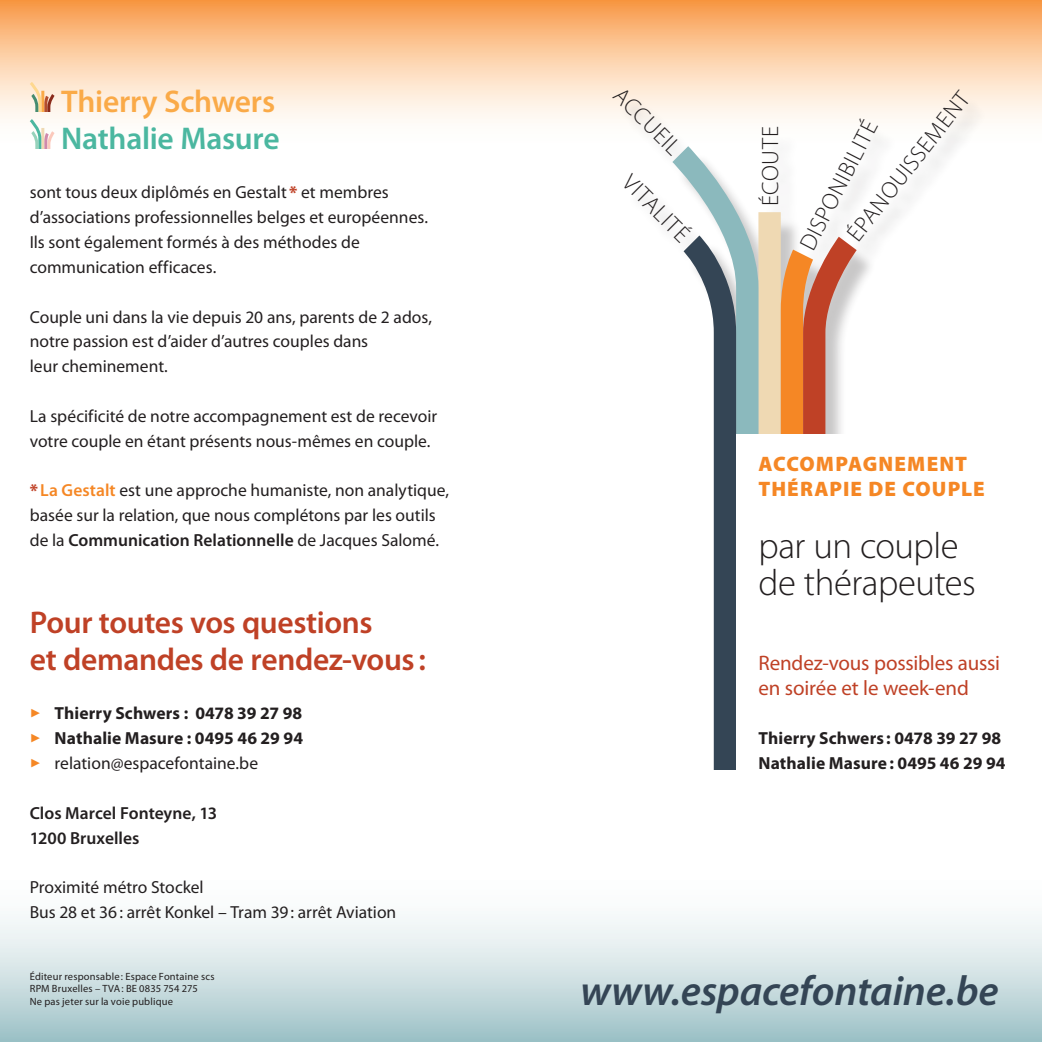
<style>
.page{position:relative;width:1042px;height:1042px;background:#fff}
.page>*{position:absolute;margin:0;border:0;box-sizing:border-box;transform-origin:0 0}
.Article_Solution{font:italic 600 42px "Myriad Pro";letter-spacing:-.005em;color:#344555}
.Article_Body_drapeau{font:300 36.75px/37.3px "Myriad Pro";letter-spacing:-.015em;color:#231f20}
.Article_Titre_01{font:600 31.5px/37.3px "Myriad Pro";letter-spacing:-.01em;color:#bf4126}
.Article_Titre_01-2{font:600 31.5px "Myriad Pro";letter-spacing:-.005em;color:#faaa48}
.Article_Titre_01-3{font:600 31.5px "Myriad Pro";letter-spacing:-.01em;color:#4bb7a0}
.t1{font:300 23.62px "Myriad Pro";letter-spacing:.03em;color:#231f20}
.Article_Body_drapeau-2{font:21px/24.8px "Myriad Pro";letter-spacing:-.005em;color:#bf4126}
.Article_Titre_01-4{font:900 21px/24.8px "Myriad Pro";letter-spacing:.05em;color:#f58725}
.Article_Body_drapeau-3{font:17.5px/24.8px "Myriad Pro";color:#231f20}
.Article_Body{font:17.5px "Myriad Pro";color:#231f20}
.Article_Body_Alinéa{font:700 17.5px "Myriad Pro";letter-spacing:.005em;color:#231f20}
.Article_Body_drapeau-4{font:700 17.5px "Myriad Pro";letter-spacing:.005em;color:#231f20}
.Article_Body_drapeau-5{font:600 17.5px "Myriad Pro";color:#231f20}
.Article_Body_Alinéa-2{font:17.5px "Myriad Pro";color:#231f20}
.Article_Body-2{font:10.5px/12.4px "Myriad Pro";letter-spacing:.015em;color:#231f20}
.s1{font-weight:900;color:#bf4126}
.s2{font-weight:600;color:#f58725}
.s3{font-weight:600}
.s4{color:#f58725}
</style>
<div class="page">
<div style="left:0;top:868px;width:1042px;height:174px;background:linear-gradient(to bottom,#fff,#a7c7cc)"></div>
<svg style="left:0;top:0;width:1042px;height:122px;background:#fbcca2"></svg>
<div style="left:616px;top:95px;width:372px;height:674px;background:#231f20;opacity:.25"></div>
<svg style="left:658px;top:132px;width:111px;height:637px"></svg>
<svg style="left:669px;top:221px;width:78px;height:548px"></svg>
<svg style="left:769px;top:221px;width:101px;height:213px"></svg>
<svg style="left:30px;top:82px;width:25px;height:30px"></svg>
<svg style="left:30px;top:119px;width:25px;height:30px"></svg>
<div style="left:736px;top:434px;width:276px;height:347px;background:#fff"></div>
<p class="Article_Titre_01-2" style="left:61px;top:84px;width:216px">Thierry Schwers</p>
<p class="Article_Titre_01-3" style="left:61px;top:121px;width:220px">Nathalie Masure</p>
<p class="Article_Body_drapeau-3" style="left:30px;top:180px;width:400px">sont tous deux diplômés en Gestalt <span class="s1">*</span> et membres d’associations professionnelles belges et européennes.<br>Ils sont également formés à des méthodes de communication efficaces.</p>
<p class="Article_Body_drapeau-3" style="left:30px;top:304px;width:404px">Couple uni dans la vie depuis 20 ans, parents de 2 ados, notre passion est d’aider d’autres couples dans<br>leur cheminement.</p>
<p class="Article_Body_drapeau-3" style="left:30px;top:404px;width:409px">La spécificité de notre accompagnement est de recevoir votre couple en étant présents nous-mêmes en couple.</p>
<p class="Article_Body_drapeau-3" style="left:30px;top:478px;width:421px"><span class="s1">*</span> <span class="s2">La Gestalt</span> est une approche humaniste, non analytique, basée sur la relation, que nous complétons par les outils de la <span class="s3">Communication Relationnelle</span> de Jacques Salomé.</p>
<p class="Article_Titre_01" style="left:30px;top:604px;width:397px">Pour toutes vos questions<br>et demandes de rendez-vous :</p>
<p class="Article_Body_Alinéa" style="left:30px;top:704px;width:274px"><span class="s4">✓</span> Thierry Schwers : 0478 39 27 98</p>
<p class="Article_Body_Alinéa" style="left:30px;top:728px;width:275px"><span class="s4">✓</span> Nathalie Masure : 0495 46 29 94</p>
<p class="Article_Body_Alinéa-2" style="left:30px;top:753px;width:230px"><span class="s4">✓</span> relation@espacefontaine.be</p>
<p class="Article_Body_drapeau-5" style="left:30px;top:803px;width:189px">Clos Marcel Fonteyne, 13</p>
<p class="Article_Body_drapeau-5" style="left:30px;top:828px;width:111px">1200 Bruxelles</p>
<p class="Article_Body" style="left:30px;top:877px;width:175px">Proximité métro Stockel</p>
<p class="Article_Body" style="left:30px;top:902px;width:368px">Bus 28 et 36: arrêt Konkel – Tram 39: arrêt Aviation</p>
<p class="Article_Body-2" style="left:30px;top:970px;width:186px">Éditeur responsable: Espace Fontaine scs<br>RPM Bruxelles – TVA: BE 0835 754 275<br>Ne pas jeter sur la voie publique</p>
<p class="t1" style="left:626px;top:82px;width:86px;rotate:45deg">ACCUEIL</p>
<p class="t1" style="left:635px;top:169px;width:86px;rotate:45deg">VITALITÉ</p>
<p class="t1" style="left:842px;top:230px;width:184px;rotate:-52deg">ÉPANOUISSEMENT</p>
<p class="t1" style="left:757px;top:206px;width:82px;rotate:-90deg">ÉCOUTE</p>
<p class="t1" style="left:795px;top:243px;width:144px;rotate:-63deg">DISPONIBILITÉ</p>
<p class="Article_Titre_01-4" style="left:758px;top:452px;width:228px">ACCOMPAGNEMENT<br>THÉRAPIE DE COUPLE</p>
<p class="Article_Body_drapeau" style="left:758px;top:528px;width:219px">par un couple de thérapeutes</p>
<p class="Article_Body_drapeau-2" style="left:758px;top:651px;width:243px">Rendez-vous possibles aussi en soirée et le week-end</p>
<p class="Article_Body_drapeau-4" style="left:758px;top:728px;width:244px">Thierry Schwers : 0478 39 27 98</p>
<p class="Article_Body_drapeau-4" style="left:758px;top:753px;width:249px">Nathalie Masure: 0495 46 29 94</p>
<p class="Article_Solution" style="left:580px;top:967px;width:419px">www.espacefontaine.be</p>
</div>
